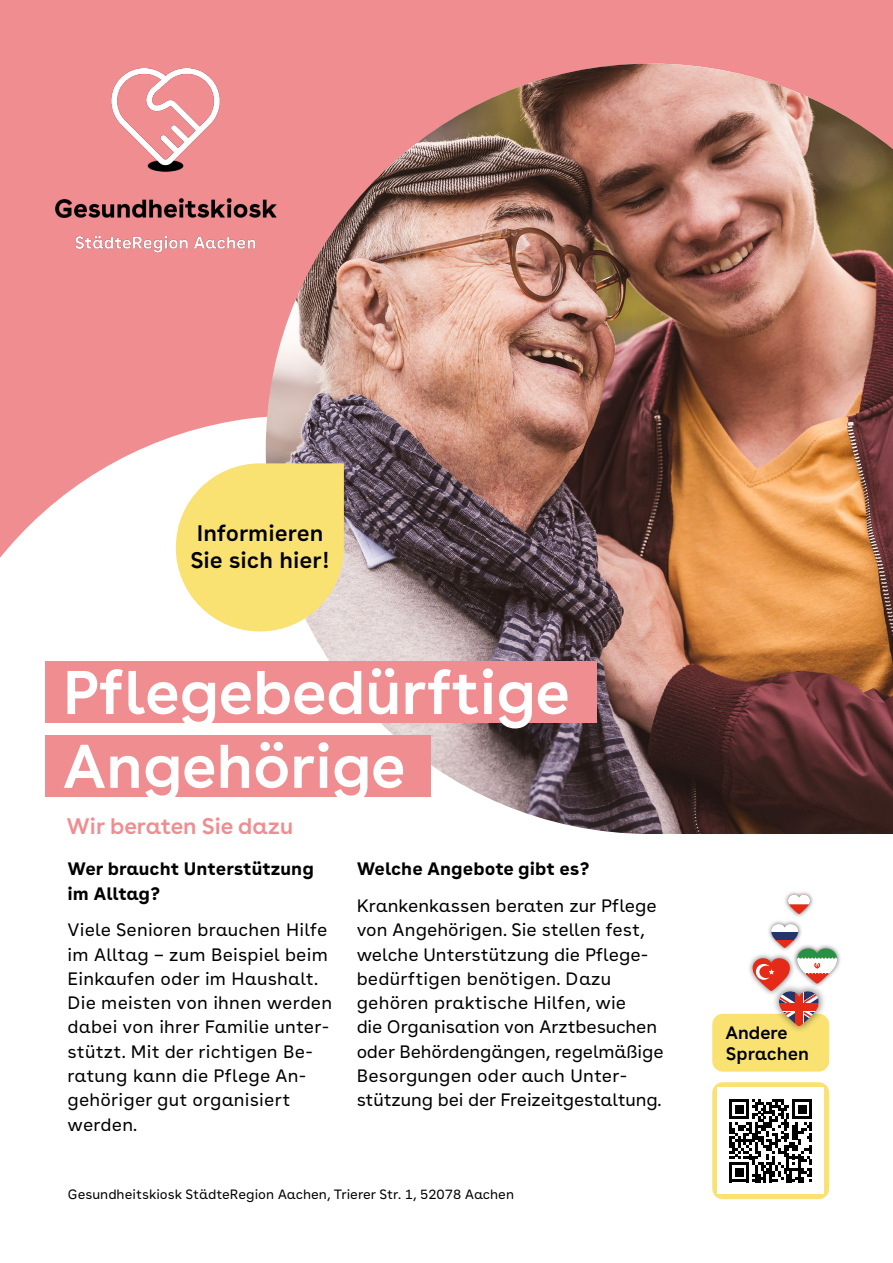
<style>
.page{position:relative;width:893px;height:1263px;background:#fff}
.page>*{position:absolute;margin:0;border:0;box-sizing:border-box;transform-origin:0 0}
.t1{font:600 61.5px/73.8px "AOK Buenos Aires";color:#fff}
.t2{font:600 22.5px/27px "AOK Buenos Aires Text";color:#000}
.t3{font:600 22.5px "AOK Buenos Aires";color:#f08d90}
.t4{font:18px/24.3px "AOK Buenos Aires Text";letter-spacing:.005em;color:#000}
.t5{font:700 18px/24.3px "AOK Buenos Aires Text";color:#000}
.t6{font:600 18px "AOK Buenos Aires Text";color:#000}
.t7{font:600 18px "AOK Buenos Aires";color:#000}
.t8{font:13.5px "AOK Buenos Aires Text";color:#000}
</style>
<div class="page">
<div style="left:0;top:0;width:893px;height:1233px;background:#f08d90"></div>
<div style="left:0;top:417px;width:893px;height:577px;background:#fff"></div>
<div style="left:0;top:994px;width:893px;height:269px;background:#fff"></div>
<img style="left:266px;top:64px;width:627px;height:770px">
<div style="left:712px;top:1082px;width:117px;height:117px;background:#f9e172;border-radius:11px"></div>
<div style="left:712px;top:1014px;width:117px;height:57px;background:#f9e172;border-radius:11px"></div>
<div style="left:747px;top:952px;width:49px;height:44px;background:#000;opacity:.6"></div>
<div style="left:783px;top:890px;width:32px;height:28px;background:#000;opacity:.6"></div>
<svg style="left:788px;top:895px;width:22px;height:19px"></svg>
<div style="left:771px;top:983px;width:55px;height:51px;background:#000;opacity:.6"></div>
<div style="left:766px;top:919px;width:37px;height:33px;background:#000;opacity:.6"></div>
<div style="left:792px;top:944px;width:50px;height:44px;background:#000;opacity:.6"></div>
<svg style="left:753px;top:924px;width:84px;height:102px"></svg>
<div style="left:718px;top:1087px;width:106px;height:107px;background:#fff"></div>
<svg style="left:729px;top:1099px;width:83px;height:83px"></svg>
<svg style="left:176px;top:463px;width:168px;height:168px;background:#f8e488"></svg>
<div style="left:45px;top:736px;width:386px;height:61px;background:#f08d90"></div>
<div style="left:45px;top:661px;width:551px;height:61px;background:#f08d90"></div>
<img style="left:55px;top:68px;width:261px;height:205px">
<p class="t2" style="left:190px;top:518px;width:141px">Informieren<br>Sie sich hier!</p>
<h1 class="t1" style="left:63px;top:649px;width:509px">Pflegebedürftige<br>Angehörige</h1>
<p class="t3" style="left:67px;top:807px;width:228px">Wir beraten Sie dazu</p>
<p class="t5" style="left:68px;top:855px;width:248px">Wer braucht Unterstützung im Alltag?</p>
<p class="t4" style="left:68px;top:916px;width:266px">Viele Senioren brauchen Hilfe im Alltag – zum Beispiel beim<br>Einkaufen oder im Haushalt.<br>Die meisten von ihnen werden dabei von ihrer Familie unter&shy;stützt. Mit der richtigen Be&shy;ratung kann die Pflege An&shy;gehöriger gut organisiert werden.</p>
<p class="t5" style="left:357px;top:855px;width:234px">Welche Angebote gibt es?</p>
<p class="t4" style="left:357px;top:892px;width:309px">Krankenkassen beraten zur Pflege von Angehörigen. Sie stellen fest, welche Unterstützung die Pflege&shy;bedürftigen benötigen. Dazu gehören praktische Hilfen, wie<br>die Organisation von Arztbesuchen oder Behördengängen, regelmäßige Besorgungen oder auch Unter&shy;stützung bei der Freizeitgestaltung.</p>
<p class="t8" style="left:68px;top:1183px;width:448px">Gesundheitskiosk StädteRegion Aachen, Trierer Str. 1, 52078 Aachen</p>
<p class="t7" style="left:725px;top:1017px;width:64px">Andere</p>
<p class="t6" style="left:726px;top:1038px;width:85px">Sprachen</p>
</div>
